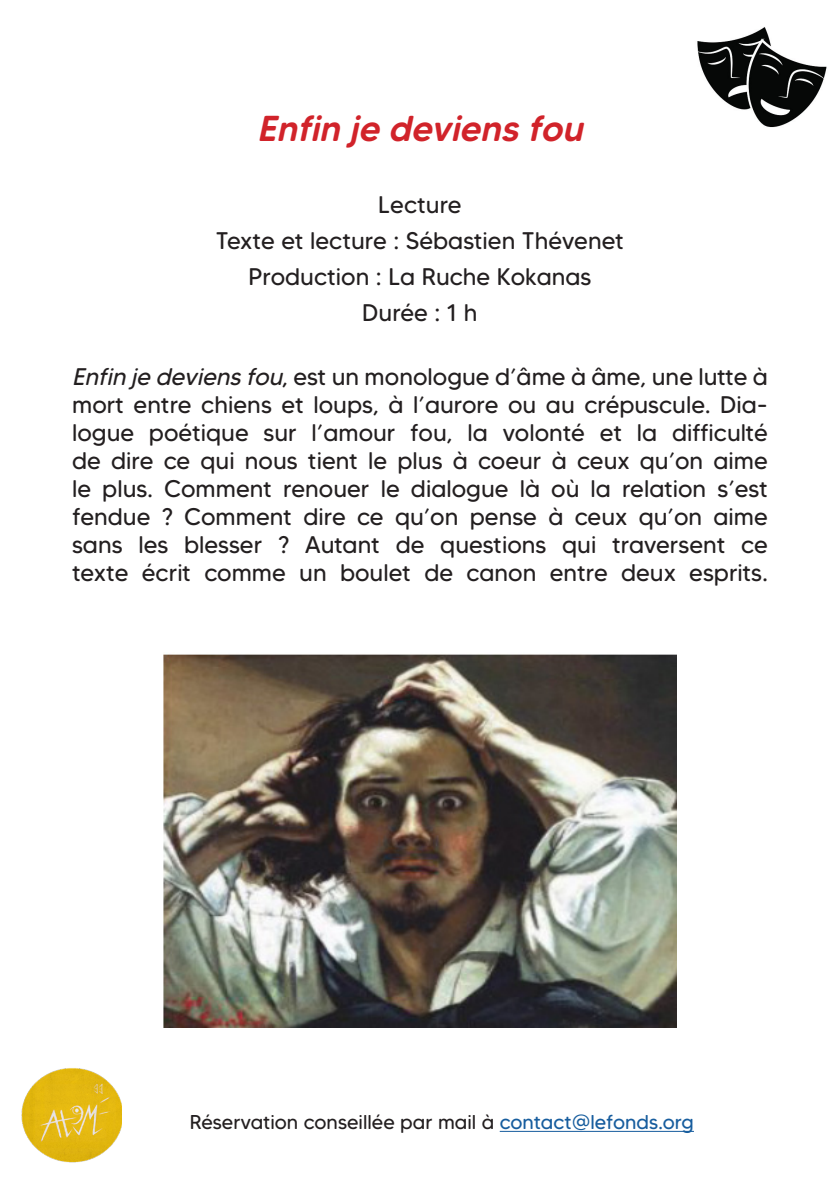
<style>
.page{position:relative;width:840px;height:1191px;background:#fff}
.page>*{position:absolute;margin:0;border:0;box-sizing:border-box;transform-origin:0 0}
.t1{font:italic 500 36px "MADE Tommy Soft";color:#d1232a}
.t2{font:24px/28px "MADE Tommy Soft";color:#231f20;text-align:justify}
.t3{font:20px "MADE Tommy Soft";color:#231f20}
.s1{font-style:italic}
.s2{color:#175d9e}
</style>
<div class="page">
<img style="left:697px;top:27px;width:130px;height:101px">
<img style="left:21px;top:1068px;width:100px;height:95px">
<hr style="left:499px;top:1130px;width:194px;height:1px;background:#175d9e">
<img style="left:163px;top:654px;width:513px;height:373px">
<p class="t1" style="left:257px;top:106px;width:336px">Enfin je deviensfou</p>
<p class="t2" style="left:378px;top:191px;width:85px">Lecture</p>
<p class="t2" style="left:216px;top:227px;width:409px">Texte et lecture : Sébastien Thévenet</p>
<p class="t2" style="left:248px;top:263px;width:344px">Production : La Ruche Kokanas</p>
<p class="t2" style="left:362px;top:299px;width:117px">Durée : 1 h</p>
<p class="t2" style="left:72px;top:363px;width:697px"><span class="s1">Enfin je deviensfou</span>, est un monologue d’âme à âme, une lutte à</p>
<p class="t2" style="left:72px;top:391px;width:697px">mort entre chiens et loups, à l’aurore ou au crépuscule. Dia&shy;logue poétique sur l’amour fou, la volonté et la difficulté de dire ce qui nous tient le plus à coeur à ceux qu’on aime le plus. Comment renouer le dialogue là où la relation s’est fendue ? Comment dire ce qu’on pense à ceux qu’on aime sans les blesser ? Autant de questions qui traversent ce texte écrit comme un boulet de canon entre deux esprits.</p>
<p class="t3" style="left:190px;top:1110px;width:505px">Réservation conseillée par mail à <span class="s2">contact@lefonds.org</span></p>
</div>
